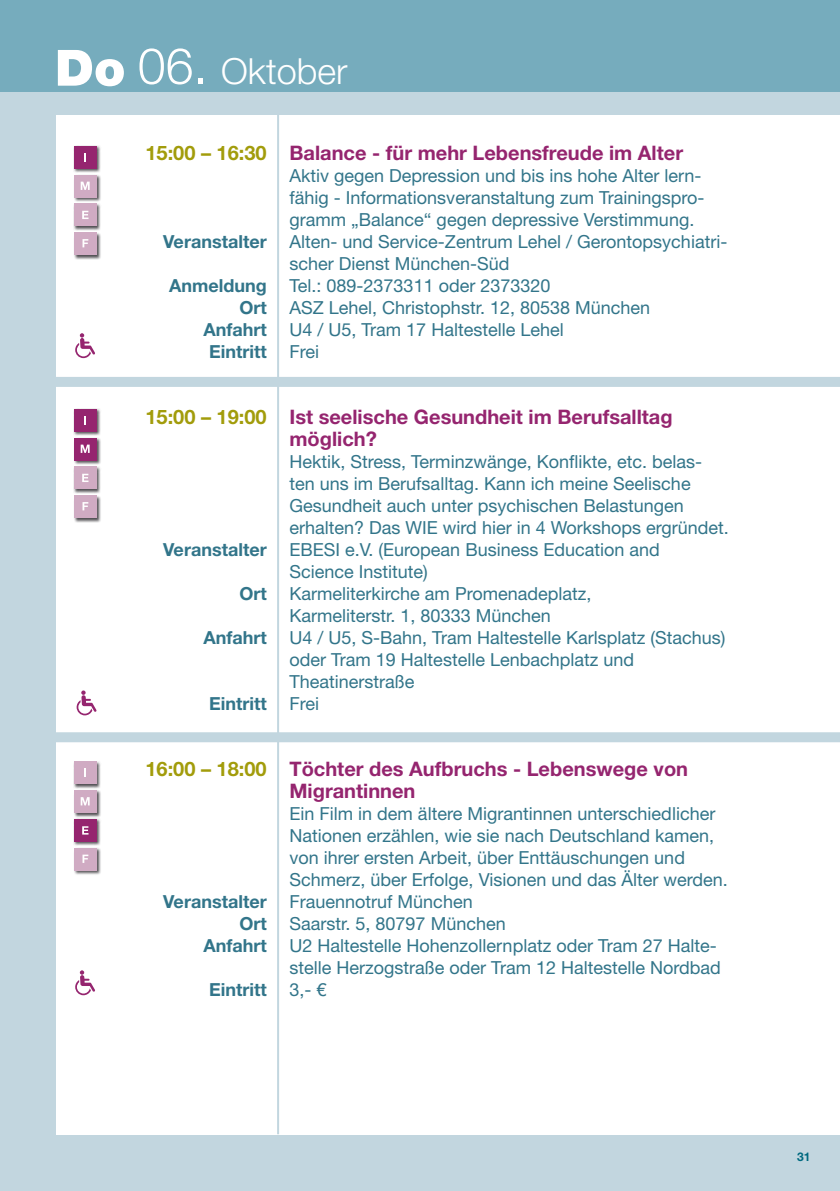
<style>
.page{position:relative;width:840px;height:1191px;background:#fff}
.page>*{position:absolute;margin:0;border:0;box-sizing:border-box;transform-origin:0 0}
.t1{font:300 36px "Helvetica Neue";color:#fff}
.t2{font:700 20px/22px "Helvetica Neue";color:#95256f}
.t3{font:700 20px "Helvetica Neue";color:#a29c0b}
.t4{font:18px/22px "Helvetica Neue";color:#32758a}
.t5{font:700 18px/22px "Helvetica Neue";color:#32758a;text-align:right}
.t6{font:700 12px "Helvetica Neue";color:#006a80}
.s1{font-weight:900;font-size:50px}
.s2{font-size:50px}
.s3{font-style:inherit}
</style>
<div class="page">
<div style="left:0;top:0;width:839px;height:1191px;background:#76acbd"></div>
<div style="left:0;top:93px;width:839px;height:1098px;background:#c2d6df"></div>
<div style="left:57px;top:116px;width:782px;height:1018px;background:#fff"></div>
<hr style="left:277px;top:102px;width:2px;height:1032px;background:#c2d6df">
<div style="left:23px;top:377px;width:816px;height:10px;background:#c2d6df"></div>
<div style="left:23px;top:732px;width:816px;height:10px;background:#c2d6df"></div>
<div style="left:73px;top:408px;width:28px;height:28px;background:#1a171c;opacity:.75"></div>
<div style="left:74px;top:409px;width:22px;height:22px;background:#95256f"></div>
<svg style="left:84px;top:416px;width:2px;height:8px"></svg>
<div style="left:73px;top:437px;width:28px;height:28px;background:#1a171c;opacity:.75"></div>
<div style="left:74px;top:438px;width:22px;height:22px;background:#95256f"></div>
<svg style="left:81px;top:444px;width:9px;height:9px"></svg>
<div style="left:73px;top:466px;width:28px;height:28px;background:#1a171c;opacity:.75"></div>
<div style="left:74px;top:466px;width:22px;height:23px;background:#d0abc3"></div>
<svg style="left:82px;top:474px;width:6px;height:8px"></svg>
<div style="left:73px;top:495px;width:28px;height:28px;background:#1a171c;opacity:.75"></div>
<div style="left:74px;top:495px;width:22px;height:23px;background:#d0abc3"></div>
<svg style="left:82px;top:502px;width:6px;height:8px"></svg>
<div style="left:73px;top:145px;width:28px;height:28px;background:#1a171c;opacity:.75"></div>
<div style="left:74px;top:146px;width:22px;height:23px;background:#95256f"></div>
<svg style="left:84px;top:153px;width:2px;height:8px"></svg>
<div style="left:73px;top:174px;width:28px;height:28px;background:#1a171c;opacity:.75"></div>
<div style="left:74px;top:175px;width:22px;height:22px;background:#d0abc3"></div>
<svg style="left:81px;top:182px;width:9px;height:8px"></svg>
<div style="left:73px;top:203px;width:28px;height:28px;background:#1a171c;opacity:.75"></div>
<div style="left:74px;top:204px;width:22px;height:22px;background:#d0abc3"></div>
<svg style="left:82px;top:211px;width:6px;height:8px"></svg>
<div style="left:73px;top:232px;width:28px;height:28px;background:#1a171c;opacity:.75"></div>
<div style="left:74px;top:232px;width:22px;height:23px;background:#d0abc3"></div>
<svg style="left:82px;top:239px;width:6px;height:8px"></svg>
<div style="left:73px;top:760px;width:28px;height:29px;background:#1a171c;opacity:.75"></div>
<div style="left:74px;top:761px;width:22px;height:23px;background:#d0abc3"></div>
<svg style="left:84px;top:768px;width:2px;height:9px"></svg>
<div style="left:73px;top:789px;width:28px;height:28px;background:#1a171c;opacity:.75"></div>
<div style="left:74px;top:790px;width:22px;height:23px;background:#d0abc3"></div>
<svg style="left:81px;top:797px;width:9px;height:8px"></svg>
<div style="left:73px;top:818px;width:28px;height:28px;background:#1a171c;opacity:.75"></div>
<div style="left:74px;top:819px;width:22px;height:23px;background:#95256f"></div>
<svg style="left:82px;top:826px;width:6px;height:8px"></svg>
<div style="left:73px;top:847px;width:28px;height:28px;background:#1a171c;opacity:.75"></div>
<div style="left:74px;top:848px;width:22px;height:22px;background:#d0abc3"></div>
<svg style="left:82px;top:854px;width:6px;height:9px"></svg>
<svg style="left:75px;top:333px;width:20px;height:25px"></svg>
<svg style="left:75px;top:970px;width:20px;height:25px"></svg>
<svg style="left:77px;top:690px;width:20px;height:25px"></svg>
<h1 class="t1" style="left:55px;top:49px;width:294px"><span class="s1">Do</span> <span class="s2">06.</span> Oktober</h1>
<p class="t3" style="left:145px;top:141px;width:123px">15:00 – 16:30</p>
<p class="t5" style="left:163px;top:230px;width:105px">Veranstalter</p>
<p class="t5" style="left:169px;top:274px;width:99px">Anmeldung<br>Ort<br>Anfahrt<br>Eintritt</p>
<p class="t3" style="left:145px;top:405px;width:123px">15:00 – 19:00</p>
<p class="t5" style="left:163px;top:538px;width:105px">Veranstalter</p>
<p class="t5" style="left:239px;top:582px;width:29px">Ort</p>
<p class="t5" style="left:203px;top:626px;width:65px">Anfahrt</p>
<p class="t5" style="left:209px;top:692px;width:59px">Eintritt</p>
<p class="t3" style="left:145px;top:757px;width:123px">16:00 – 18:00</p>
<p class="t5" style="left:163px;top:890px;width:105px">Veranstalter<br>Ort<br>Anfahrt</p>
<p class="t5" style="left:209px;top:978px;width:59px">Eintritt</p>
<p class="t2" style="left:289px;top:141px;width:395px">Balance - für mehr Lebensfreude im Alter</p>
<p class="t4" style="left:289px;top:164px;width:439px">Aktiv gegen Depression und bis ins hohe Alter lern&shy;fähig - Informationsveranstaltung zum Trainingspro&shy;gramm „Balance“ gegen depressive Verstimmung.<br>Alten- und Service-Zentrum Lehel / Gerontopsychiatri&shy;scher Dienst München-Süd<br>Tel.: 089-2373311 oder 2373320<br>ASZ Lehel, Christophstr. 12, 80538 München<br>U4 / U5, Tram 17 Haltestelle Lehel<br>Frei</p>
<p class="t2" style="left:289px;top:405px;width:384px">Ist seelische Gesundheit im Berufsalltag möglich?</p>
<p class="t4" style="left:289px;top:450px;width:440px">Hektik, Stress, Terminzwänge, Konflikte, etc. belas&shy;ten uns im Berufsalltag. Kann ich meine Seelische Gesundheit auch unter psychischen Belastungen erhalten? Das WIE wird hier in 4 Workshops ergründet.<br>EBESI e.V. (European Business Education and Science Institute)<br>Karmeliterkirche am Promenadeplatz,<br>Karmeliterstr. 1, 80333 München<br>U4 / U5, S-Bahn, Tram Haltestelle Karlsplatz (Stachus) oder Tram 19 Haltestelle Lenbachplatz und Theatinerstraße<br>Frei</p>
<p class="t2" style="left:289px;top:757px;width:400px">Töchter des Aufbruchs - Lebenswege von<br>Migrantinnen</p>
<p class="t4" style="left:289px;top:802px;width:440px">Ein Film in dem ältere Migrantinnen unterschiedlicher Nationen erzählen, wie sie nach Deutschland kamen, von ihrer ersten Arbeit, über Enttäuschungen und Schmerz, über Erfolge, Visionen und das Älter werden.<br>Frauennotruf München<br>Saarstr. 5, 80797 München<br>U2 Haltestelle Hohenzollernplatz oder Tram 27 Halte&shy;stelle Herzogstraße oder Tram 12 Haltestelle Nordbad 3,- <span class="s3">€</span></p>
<p class="t6" style="left:796px;top:1149px;width:15px">31</p>
</div>
